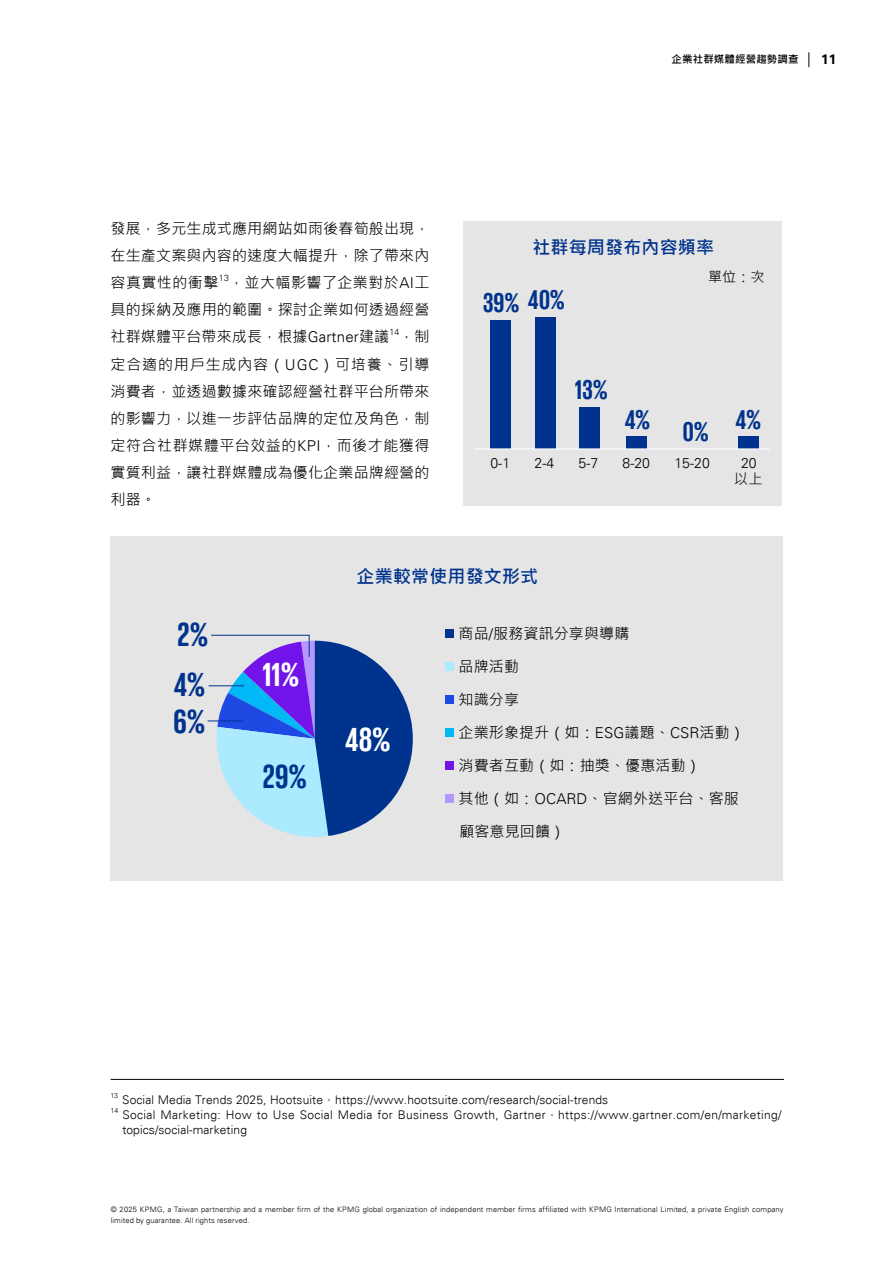
<style>
.page{position:relative;width:893px;height:1263px;background:#fff}
.page>*{position:absolute;margin:0;border:0;box-sizing:border-box;transform-origin:0 0}
.t1{font:700 34.35px "KPMG";color:#00338d}
.t2{font:700 34.35px "KPMG";color:#fff}
.t3{font:700 27.9px "KPMG";color:#00338d}
.t4{font:700 18px "Microsoft Jheng Hei";letter-spacing:.01em;color:#00338d}
.t5{font:15px/27px "Microsoft Jheng Hei";letter-spacing:.015em;color:#000;text-align:justify}
.t6{font:300 13.95px "Univers";letter-spacing:.01em;color:#000}
.t7{font:13.95px "Microsoft Jheng Hei";color:#000}
.t8{font:13.95px "Microsoft Jheng Hei";color:#000}
.t9{font:700 13.5px "Universfor KPMG";color:#000}
.t10{font:300 12px/14.9px "Univers";letter-spacing:.01em;color:#000}
.t11{font:700 10.5px "Microsoft Jheng Hei";letter-spacing:.01em;color:#000}
.t12{font:300 8.7px "Univers";color:#000}
.t13{font:300 7.5px/10.5px "Univers";letter-spacing:.02em;color:#000}
.t14{font:300 7.05px "Univers";color:#000}
.s1{font-family:"Univers";font-weight:300}
.s2{font-family:"Univers 45"}
.s3{font-family:"Microsoft Jheng Hei";font-weight:400}
</style>
<div class="page">
<svg style="left:809px;top:52px;width:1px;height:15px"></svg>
<hr style="left:111px;top:1079px;width:673px;height:1px;background:#000">
<div style="left:111px;top:536px;width:672px;height:345px;background:#e5e5e5"></div>
<div style="left:446px;top:629px;width:8px;height:9px;background:#00338d"></div>
<div style="left:446px;top:662px;width:8px;height:9px;background:#aceaff"></div>
<div style="left:446px;top:695px;width:8px;height:9px;background:#1e49e2"></div>
<div style="left:446px;top:728px;width:8px;height:9px;background:#00b8f5"></div>
<div style="left:446px;top:761px;width:8px;height:9px;background:#7213ea"></div>
<div style="left:446px;top:794px;width:8px;height:9px;background:#b497ff"></div>
<hr style="left:209px;top:685px;width:35px;height:1px;background:#00338d">
<svg style="left:211px;top:635px;width:202px;height:202px"></svg>
<hr style="left:208px;top:721px;width:35px;height:1px;background:#00338d">
<div style="left:463px;top:221px;width:319px;height:285px;background:#e5e5e5"></div>
<div style="left:490px;top:320px;width:20px;height:129px;background:#00338d"></div>
<div style="left:536px;top:317px;width:20px;height:131px;background:#00338d"></div>
<div style="left:580px;top:407px;width:20px;height:42px;background:#00338d"></div>
<div style="left:627px;top:436px;width:20px;height:12px;background:#00338d"></div>
<div style="left:738px;top:436px;width:20px;height:12px;background:#00338d"></div>
<hr style="left:474px;top:448px;width:296px;height:1px;background:#fff">
<p class="t11" style="left:671px;top:53px;width:129px">企業社群媒體經營趨勢調查</p>
<p class="t9" style="left:821px;top:51px;width:17px">11</p>
<p class="t5" style="left:111px;top:215px;width:320px">發展，多元生成式應用網站如雨後春筍般出現，在生產文案與內容的速度大幅提升，除了帶來內容真實性的衝擊</p>
<p class="t12" style="left:219px;top:273px;width:12px">13</p>
<p class="t5" style="left:111px;top:269px;width:320px;text-indent:119px">，並大幅影響了企業對於<span class="s1">AI</span>工具的採納及應用的範圍。探討企業如何透過經營社群媒體平台帶來成長，根據<span class="s1">Gartner</span>建議</p>
<p class="t12" style="left:389px;top:327px;width:11px">14</p>
<p class="t5" style="left:111px;top:323px;width:320px;text-indent:289px">，制定合適的用戶生成內容（<span class="s1">UGC</span>）可培養、引導消費者，並透過數據來確認經營社群平台所帶來的影響力，以進一步評估品牌的定位及角色，制定符合社群媒體平台效益的<span class="s1">KPI</span>，而後才能獲得實質利益，讓社群媒體成為優化企業品牌經營的利器。</p>
<p class="t4" style="left:532px;top:236px;width:183px">社群每周發布內容頻率</p>
<h2 class="t3" style="left:483px;top:287px;width:83px">39% 40%</h2>
<h2 class="t3" style="left:575px;top:376px;width:35px">13%</h2>
<p class="t7" style="left:708px;top:268px;width:58px">單位：次</p>
<h2 class="t3" style="left:625px;top:405px;width:138px">4% 0% 4%</h2>
<p class="t8" style="left:734px;top:470px;width:30px">以上</p>
<p class="t6" style="left:490px;top:455px;width:21px">0-1</p>
<p class="t6" style="left:534px;top:455px;width:21px">2-4</p>
<p class="t6" style="left:578px;top:455px;width:21px">5-7</p>
<p class="t6" style="left:622px;top:455px;width:29px">8-20</p>
<p class="t6" style="left:674px;top:455px;width:37px">15-20</p>
<p class="t6" style="left:741px;top:455px;width:17px">20</p>
<h1 class="t1" style="left:177px;top:617px;width:32px">2%</h1>
<h1 class="t1" style="left:174px;top:667px;width:33px">4%</h1>
<h1 class="t2" style="left:262px;top:657px;width:38px">11%</h1>
<h1 class="t1" style="left:173px;top:704px;width:33px">6%</h1>
<h1 class="t1" style="left:263px;top:759px;width:46px">29%</h1>
<p class="t4" style="left:357px;top:565px;width:183px">企業較常使用發文形式</p>
<h1 class="t2" style="left:345px;top:722px;width:47px">48%</h1>
<p class="t5" style="left:459px;top:620px;width:172px">商品<span class="s1">/</span>服務資訊分享與導購</p>
<p class="t5" style="left:459px;top:653px;width:62px">品牌活動</p>
<p class="t5" style="left:459px;top:686px;width:62px">知識分享</p>
<p class="t5" style="left:459px;top:719px;width:288px">企業形象提升（如：<span class="s1">ESG</span>議題、<span class="s1">CSR</span>活動）</p>
<p class="t5" style="left:459px;top:752px;width:244px">消費者互動（如：抽獎、優惠活動）</p>
<p class="t5" style="left:459px;top:785px;width:282px">其他（如：<span class="s1">OCARD</span>、官網外送平台、客服</p>
<p class="t5" style="left:459px;top:818px;width:107px">顧客意見回饋）</p>
<p class="t14" style="left:110px;top:1091px;width:9px">13</p>
<p class="t10" style="left:122px;top:1092px;width:487px">Social Media Trends 202<span class="s2">5</span>, Hootsuite<span class="s3">，</span>https://www.hootsuite.com/research/social-trends</p>
<p class="t14" style="left:110px;top:1106px;width:9px">14</p>
<p class="t10" style="left:122px;top:1107px;width:661px">Social Marketing: How to Use Social Media for Business Growth, Gartner<span class="s3">，</span>https://www.gartner.com/en/marketing/ topics/social-marketing</p>
<p class="t13" style="left:111px;top:1204px;width:674px">© 2025 KPMG, a Taiwan partnership and a member firm of the KPMG global organization of independent member firms affiliated with KPMG International Limited, a private English company limited by guarantee. All rights reserved.</p>
</div>
